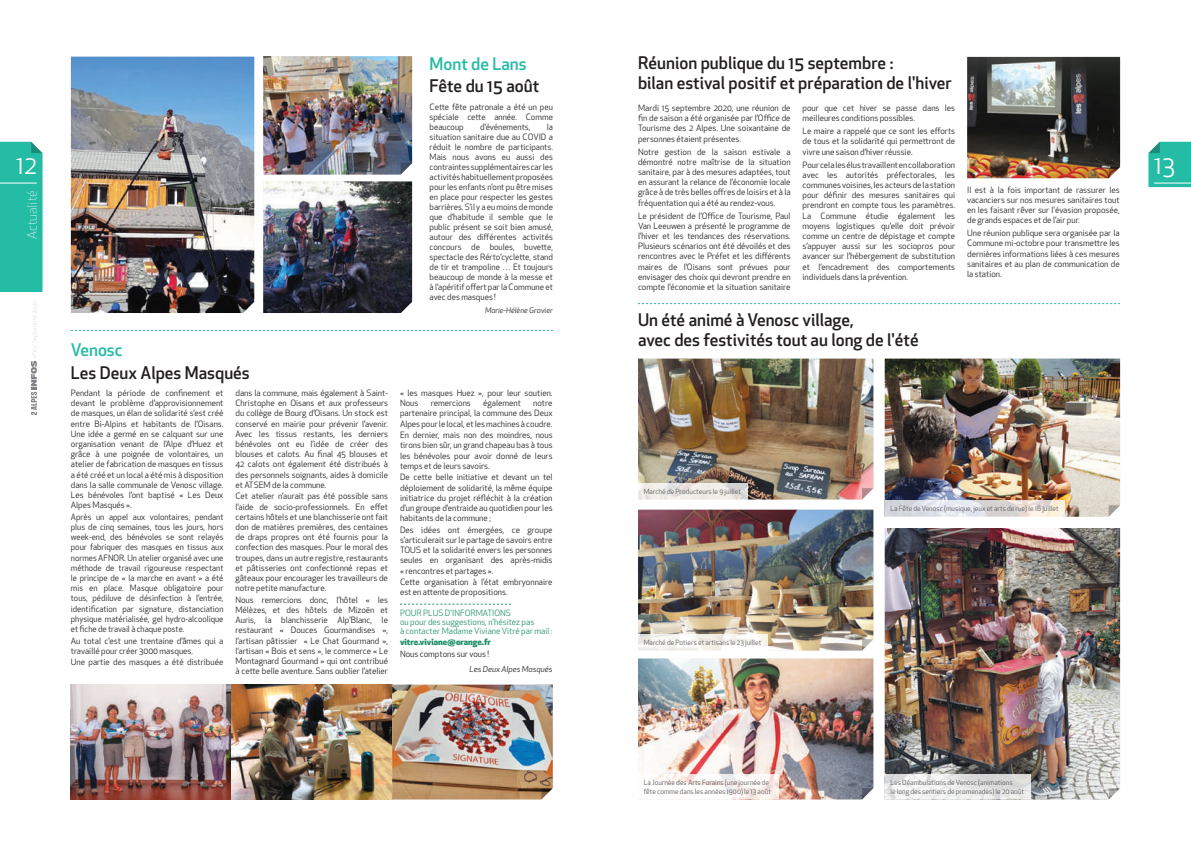
<style>
.page{position:relative;width:1191px;height:842px;background:#fff}
.page>*{position:absolute;margin:0;border:0;box-sizing:border-box;transform-origin:0 0}
.t1{font:25px "Apex New";color:#fff}
.t2{font:500 17px/20px "Apex New";color:#231f20}
.t3{font:500 17px "Apex New";color:#24bca4}
.t4{font:300 13px "Apex New";color:#fff}
.t5{font:8.5px/10.2px "Apex New";color:#231f20;text-align:justify}
.t6{font:8.5px/9px "Apex New";color:#23916c}
.t7{font:800 8.5px "Apex New";color:#23916c}
.t8{font:italic 8px "Apex New";color:#231f20}
.t9{font:italic 7.5px "Apex New";color:#231f20}
.t10{font:7px/8.4px "Apex New";color:#57585a}
</style>
<div class="page">
<svg style="left:400px;top:604px;width:111px;height:1px"></svg>
<img style="left:71px;top:685px;width:161px;height:114px">
<img style="left:232px;top:685px;width:160px;height:114px">
<img style="left:884px;top:528px;width:236px;height:271px">
<svg style="left:884px;top:774px;width:146px;height:25px"></svg>
<img style="left:71px;top:57px;width:183px;height:256px">
<svg style="left:243px;top:302px;width:11px;height:11px"></svg>
<img style="left:392px;top:685px;width:161px;height:114px">
<img style="left:638px;top:658px;width:235px;height:141px">
<img style="left:638px;top:510px;width:235px;height:140px">
<img style="left:638px;top:359px;width:235px;height:140px">
<img style="left:884px;top:359px;width:236px;height:158px">
<img style="left:967px;top:57px;width:153px;height:121px">
<svg style="left:1108px;top:788px;width:12px;height:11px"></svg>
<img style="left:263px;top:181px;width:149px;height:132px">
<img style="left:263px;top:56px;width:149px;height:119px">
<svg style="left:638px;top:303px;width:482px;height:1px"></svg>
<svg style="left:71px;top:330px;width:482px;height:1px"></svg>
<svg style="left:1148px;top:142px;width:43px;height:45px;background:#2ebda7"></svg>
<div style="left:0;top:142px;width:43px;height:150px;background:#24bca4"></div>
<hr style="left:0;top:183px;width:37px;height:1px;background:#fff">
<hr style="left:1154px;top:183px;width:37px;height:1px;background:#fff">
<svg style="left:31px;top:361px;width:6px;height:54px"></svg>
<h2 class="t2" style="left:638px;top:53px;width:315px">Réunion publique du 15 septembre :<br>bilan estival positif et préparation de l'hiver</h2>
<p class="t5" style="left:638px;top:103px;width:154px">Mardi 15 septembre 2020, une réunion de fin de saison a été organisée par l’Office de Tourisme des 2 Alpes. Une soixantaine de personnes étaient présentes.</p>
<p class="t5" style="left:638px;top:146px;width:154px">Notre gestion de la saison estivale a démontré notre maîtrise de la situation sanitaire, par à des mesures adaptées, tout en assurant la relance de l’économie locale grâce à de très belles offres de loisirs et à la fréquentation qui a été au rendez-vous.</p>
<p class="t5" style="left:638px;top:210px;width:154px">Le président de l’Office de Tourisme, Paul Van Leeuwen a présenté le programme de l’hiver et les tendances des réservations.<br>Plusieurs scénarios ont été dévoilés et des rencontres avec le Préfet et les différents maires de l’Oisans sont prévues pour envisager des choix qui devront prendre en compte l’économie et la situation sanitaire</p>
<h2 class="t3" style="left:429px;top:52px;width:99px">Mont de Lans</h2>
<h2 class="t2" style="left:429px;top:76px;width:111px">Fête du 15 août</h2>
<p class="t5" style="left:429px;top:101px;width:125px">Cette fête patronale a été un peu spéciale cette année. Comme beaucoup</p>
<p class="t5" style="left:802px;top:103px;width:154px">pour que cet hiver se passe dans les meilleures conditions possibles.</p>
<p class="t5" style="left:802px;top:126px;width:154px">Le maire a rappelé que ce sont les efforts de tous et la solidarité qui permettront de vivre une saison d’hiver réussie.</p>
<p class="t5" style="left:802px;top:159px;width:154px">Pour cela les élus travaillent en collaboration avec les autorités préfectorales, les communes voisines, les acteurs de la station pour définir des mesures sanitaires qui prendront en compte tous les paramètres.<br>La Commune étudie également les moyens logistiques qu’elle doit prévoir comme un centre de dépistage et compte s’appuyer aussi sur les sociopros pour avancer sur l’hébergement de substitution et l’encadrement des comportements individuels dans la prévention.</p>
<p class="t5" style="left:429px;top:121px;width:125px;text-indent:117px">la situation sanitaire due au COVID a réduit le nombre de participants.<br>Mais nous avons eu aussi des contraintes supplémentaires car les activités habituellement proposées pour les enfants n’ont pu être mises en place pour respecter les gestes barrières. S’il y a eu moins de monde que d’habitude il semble que le public présent se soit bien amusé, autour des différentes activités concours de boules, buvette, spectacle des Rérto’cyclette, stand de tir et trampoline … Et toujours beaucoup de monde à la messe et à l’apéritif offert par la Commune et avec des masques !</p>
<p class="t9" style="left:485px;top:306px;width:69px">Marie-Hélène Gravier</p>
<p class="t5" style="left:480px;top:121px;width:52px">d’événements,</p>
<h1 class="t1" style="left:16px;top:150px;width:22px">12</h1>
<h1 class="t1" style="left:1154px;top:150px;width:22px">13</h1>
<p class="t5" style="left:967px;top:184px;width:154px">Il est à la fois important de rassurer les vacanciers sur nos mesures sanitaires tout en les faisant rêver sur l'évasion proposée, de grands espaces et de l’air pur.</p>
<p class="t5" style="left:967px;top:228px;width:154px">Une réunion publique sera organisée par la Commune mi-octobre pour transmettre les dernières informations liées à ces mesures sanitaires et au plan de communication de la station.</p>
<h3 class="t4" style="left:24px;top:239px;width:51px;rotate:-90deg">Actualité</h3>
<h2 class="t2" style="left:638px;top:309px;width:282px">Un été animé à Venosc village,<br>avec des festivités tout au long de l'été</h2>
<h2 class="t3" style="left:71px;top:338px;width:53px">Venosc</h2>
<h2 class="t2" style="left:71px;top:362px;width:180px">Les Deux Alpes Masqués</h2>
<p class="t5" style="left:71px;top:388px;width:154px">Pendant la période de confinement et devant le problème d’approvisionnement de masques, un élan de solidarité s’est créé entre Bi-Alpins et habitants de l’Oisans.<br>Une idée a germé en se calquant sur une organisation venant de l’Alpe d’Huez et grâce à une poignée de volontaires, un atelier de fabrication de masques en tissus a été créé et un local a été mis à disposition dans la salle communale de Venosc village.<br>Les bénévoles l’ont baptisé « Les Deux Alpes Masqués ».</p>
<p class="t5" style="left:71px;top:511px;width:154px">Après un appel aux volontaires, pendant plus de cinq semaines, tous les jours, hors week-end, des bénévoles se sont relayés pour fabriquer des masques en tissus aux normes AFNOR. Un atelier organisé avec une méthode de travail rigoureuse respectant le principe de « la marche en avant » a été mis en place. Masque obligatoire pour tous, pédiluve de désinfection à l’entrée, identification par signature, distanciation physique matérialisée, gel hydro-alcoolique et fiche de travail à chaque poste.</p>
<p class="t5" style="left:71px;top:635px;width:154px">Au total c’est une trentaine d’âmes qui a travaillé pour créer 3000 masques.</p>
<p class="t5" style="left:71px;top:657px;width:154px">Une partie des masques a été distribuée</p>
<p class="t5" style="left:235px;top:388px;width:154px">dans la commune, mais également à Saint-Christophe en Oisans et aux professeurs du collège de Bourg d’Oisans. Un stock est conservé en mairie pour prévenir l’avenir.<br>Avec les tissus restants, les derniers bénévoles ont eu l’idée de créer des blouses et calots. Au final 45 blouses et 42 calots ont également été distribués à des personnels soignants, aides à domicile et ATSEM de la commune.</p>
<p class="t5" style="left:235px;top:491px;width:154px">Cet atelier n’aurait pas été possible sans l’aide de socio-professionnels. En effet certains hôtels et une blanchisserie ont fait don de matières premières, des centaines de draps propres ont été fournis pour la confection des masques. Pour le moral des troupes, dans un autre registre, restaurants et pâtisseries ont confectionné repas et gâteaux pour encourager les travailleurs de notre petite manufacture.</p>
<p class="t5" style="left:235px;top:595px;width:154px">Nous remercions donc, l’hôtel « les Mélèzes, et des hôtels de Mizoën et Auris, la blanchisserie Alp’Blanc, le restaurant « Douces Gourmandises », l’artisan pâtissier « Le Chat Gourmand », l’artisan « Bois et sens », le commerce « Le Montagnard Gourmand » qui ont contribué à cette belle aventure. Sans oublier l’atelier</p>
<p class="t5" style="left:400px;top:388px;width:154px">« les masques Huez », pour leur soutien.<br>Nous</p>
<p class="t5" style="left:431px;top:398px;width:42px">remercions</p>
<p class="t5" style="left:483px;top:398px;width:39px">également</p>
<p class="t5" style="left:400px;top:398px;width:154px;text-indent:133px">notre partenaire principal, la commune des Deux Alpes pour le local, et les machines à coudre.</p>
<p class="t5" style="left:400px;top:430px;width:154px">En dernier, mais non des moindres, nous tirons bien sûr, un grand chapeau bas à tous les bénévoles pour avoir donné de leurs temps et de leurs savoirs.</p>
<p class="t5" style="left:400px;top:472px;width:154px">De cette belle initiative et devant un tel déploiement de solidarité, la même équipe initiatrice du projet réfléchit à la création d’un groupe d’entraide au quotidien pour les habitants de la commune ;</p>
<p class="t5" style="left:400px;top:525px;width:154px">Des idées ont émergées, ce groupe s’articulerait sur le partage de savoirs entre TOUS et la solidarité envers les personnes seules en organisant des après-midis « rencontres et partages ».</p>
<p class="t5" style="left:400px;top:577px;width:154px">Cette organisation à l’état embryonnaire est en attente de propositions.</p>
<p class="t6" style="left:400px;top:608px;width:154px">POUR PLUS D'INFORMATIONS<br>ou pour des suggestions, n'hésitez pas<br>à contacter Madame Viviane Vitré par mail :</p>
<p class="t7" style="left:400px;top:636px;width:92px">vitre.viviane@orange.fr</p>
<p class="t5" style="left:400px;top:649px;width:91px">Nous comptons sur vous !</p>
<p class="t8" style="left:469px;top:664px;width:85px">Les Deux Alpes Masqués</p>
<p class="t10" style="left:643px;top:487px;width:99px">Marché de Producteurs le 9 juillet</p>
<p class="t10" style="left:890px;top:504px;width:170px">La Fête de Venosc (musique, jeux et arts de rue) le 16 juillet</p>
<p class="t10" style="left:643px;top:638px;width:119px">Marché de Potiers et artisans le 23 juillet</p>
<p class="t10" style="left:643px;top:779px;width:129px">La Journée des Arts Forains (une journée de fête comme dans les années 1900) le 13 août</p>
<p class="t10" style="left:890px;top:779px;width:135px">Les Déambulations de Venosc (animations<br>le long des sentiers de promenades) le 20 août</p>
</div>
